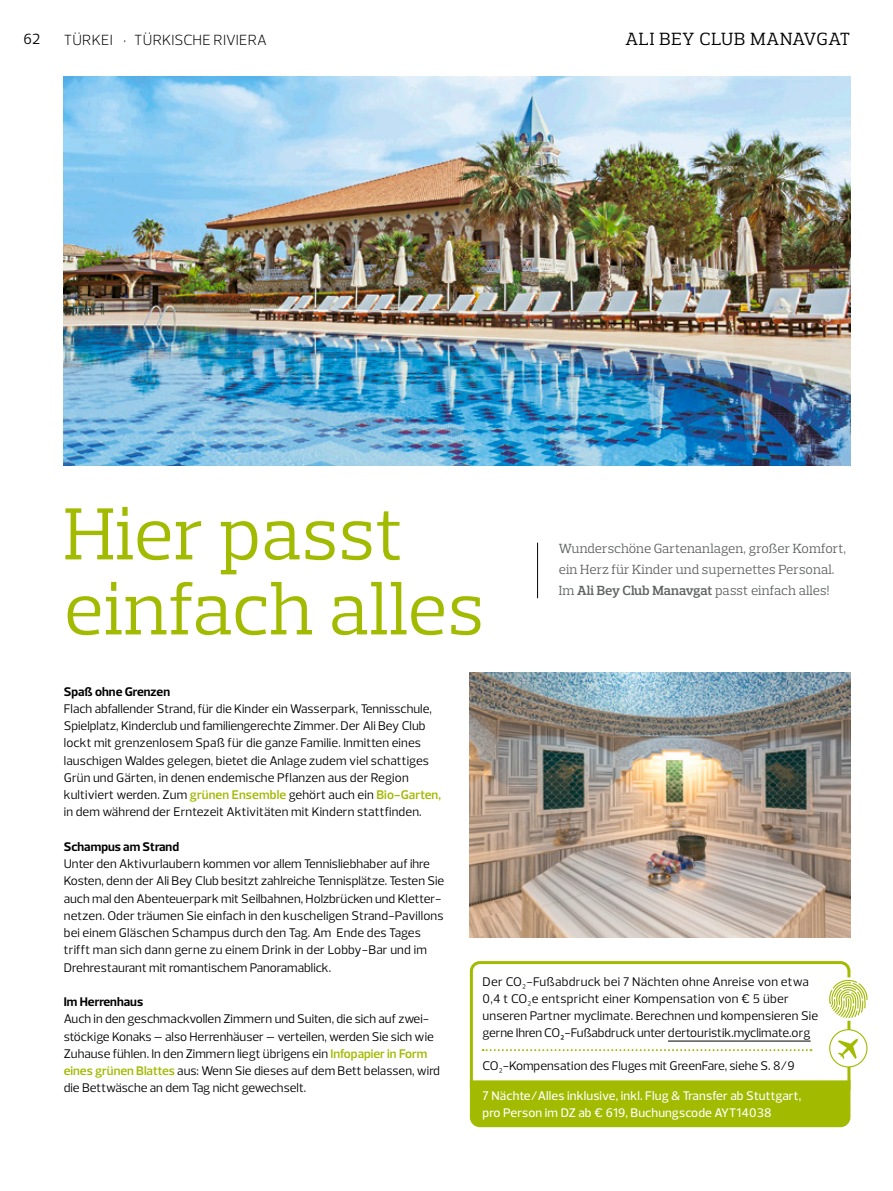
<style>
.page{position:relative;width:893px;height:1191px;background:#fff}
.page>*{position:absolute;margin:0;border:0;box-sizing:border-box;transform-origin:0 0}
.t1{font:75px/75px "Prelo Slab";letter-spacing:.01em;color:#a2ba00}
.t2{font:18px "Prelo Slab";letter-spacing:.055em;color:#000}
.t3{font:300 15px "Prelo";letter-spacing:.015em;color:#000}
.t4{font:15px "Prelo";color:#000}
.t5{font:13.5px/21px "Prelo Slab";letter-spacing:.01em;color:#616463}
.t6{font:12.75px/17.2px "Prelo";color:#000}
.t7{font:500 12.75px/17.2px "Prelo";letter-spacing:.01em;color:#fff}
.t8{font:700 12.75px "Prelo";color:#000}
.s1{font-weight:600}
.s2{font-weight:600;color:#a2ba00}
</style>
<div class="page">
<hr style="left:537px;top:543px;width:1px;height:55px;background:#000">
<img style="left:64px;top:77px;width:786px;height:388px">
<img style="left:470px;top:672px;width:380px;height:265px">
<div style="left:470px;top:961px;width:380px;height:137px;border:3px solid #a2ba00;border-radius:9px"></div>
<hr style="left:668px;top:1040px;width:143px;height:1px;background:#000">
<div style="left:469px;top:1079px;width:382px;height:49px;background:#a2ba00"></div>
<div style="left:827px;top:977px;width:43px;height:43px;background:#fff;border-radius:50%"></div>
<svg style="left:829px;top:979px;width:38px;height:39px"></svg>
<svg style="left:483px;top:1049px;width:328px;height:2px"></svg>
<div style="left:830px;top:1029px;width:37px;height:38px;background:#fff;border-radius:50%"></div>
<div style="left:829px;top:1029px;width:38px;height:38px;border:1px solid #a2ba00;border-radius:50%"></div>
<svg style="left:838px;top:1039px;width:20px;height:20px"></svg>
<p class="t4" style="left:23px;top:30px;width:18px">62</p>
<p class="t3" style="left:64px;top:31px;width:205px">TÜRKEI • TÜRKISCHE RIVIERA</p>
<h2 class="t2" style="left:625px;top:28px;width:226px">ALI BEY CLUB MANAVGAT</h2>
<h1 class="t1" style="left:64px;top:496px;width:422px">Hier passt einfach alles</h1>
<p class="t5" style="left:559px;top:538px;width:289px">Wunderschöne Gartenanlagen, großer Komfort, ein Herz für Kinder und supernettes Personal.<br>Im <span class="s1">Ali Bey Club Manavgat</span> passt einfach alles!</p>
<p class="t8" style="left:64px;top:683px;width:108px">Spaß ohne Grenzen</p>
<p class="t6" style="left:64px;top:700px;width:379px">Flach abfallender Strand, für die Kinder ein Wasserpark, Tennisschule, Spielplatz, Kinderclub und familiengerechte Zimmer. Der Ali Bey Club lockt mit grenzenlosem Spaß für die ganze Familie. Inmitten eines lauschigen Waldes gelegen, bietet die Anlage zudem viel schattiges Grün und Gärten, in denen endemische Pflanzen aus der Region kultiviert werden. Zum <span class="s2">grünen Ensemble</span> gehört auch ein <span class="s2">Bio-Garten, </span>in dem während der Erntezeit Aktivitäten mit Kindern stattfinden.</p>
<p class="t8" style="left:64px;top:838px;width:117px">Schampus am Strand</p>
<p class="t6" style="left:64px;top:855px;width:382px">Unter den Aktivurlaubern kommen vor allem Tennisliebhaber auf ihre Kosten, denn der Ali Bey Club besitzt zahlreiche Tennisplätze. Testen Sie auch mal den Abenteuerpark mit Seilbahnen, Holzbrücken und Kletter&shy;netzen. Oder träumen Sie einfach in den kuscheligen Strand-Pavillons bei einem Gläschen Schampus durch den Tag. Am Ende des Tages trifft man sich dann gerne zu einem Drink in der Lobby-Bar und im Drehrestaurant mit romantischem Panoramablick.</p>
<p class="t8" style="left:64px;top:994px;width:81px">Im Herrenhaus</p>
<p class="t6" style="left:64px;top:1010px;width:378px">Auch in den geschmackvollen Zimmern und Suiten, die sich auf zwei&shy;stöckige Konaks – also Herrenhäuser – verteilen, werden Sie sich wie Zuhause fühlen. In den Zimmern liegt übrigens ein <span class="s2">Infopapier in Form eines grünen Blattes</span> aus: Wenn Sie dieses auf dem Bett belassen, wird die Bettwäsche an dem Tag nicht gewechselt.</p>
<p class="t6" style="left:483px;top:972px;width:337px">Der CO₂-Fußabdruck bei 7 Nächten ohne Anreise von etwa 0,4 t CO₂e entspricht einer Kompensation von € 5 über unseren Partner myclimate. Berechnen und kompensieren Sie gerne Ihren CO<span class="s1">₂</span>-Fußabdruck unter dertouristik.myclimate.org</p>
<p class="t6" style="left:483px;top:1057px;width:314px">CO₂-Kompensation des Fluges mit GreenFare, siehe S. 8/9</p>
<p class="t7" style="left:483px;top:1086px;width:320px">7 Nächte/Alles inklusive, inkl. Flug &amp; Transfer ab Stuttgart, pro Person im DZ ab € 619, Buchungscode AYT14038</p>
</div>
